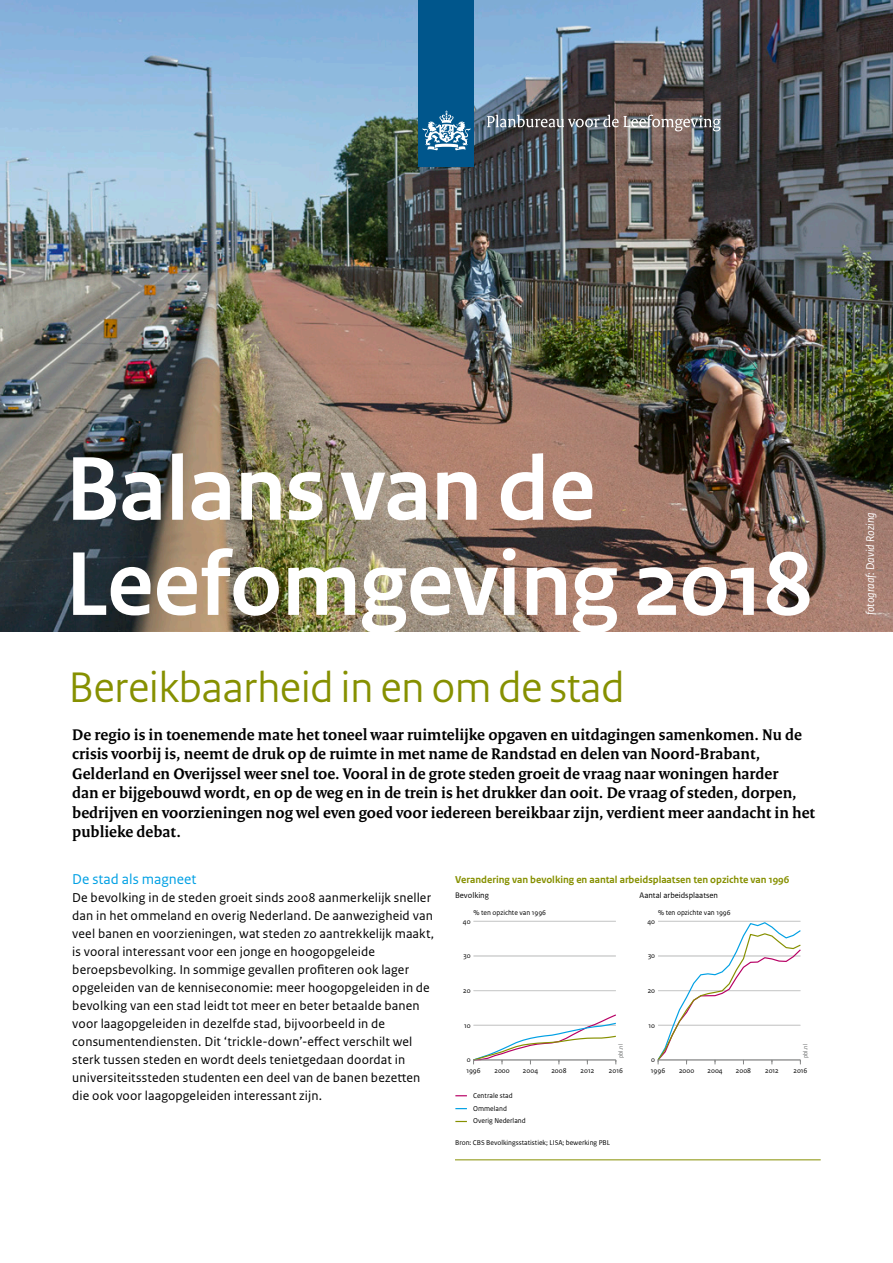
<style>
.page{position:relative;width:893px;height:1263px;background:#fff}
.page>*{position:absolute;margin:0;border:0;box-sizing:border-box;transform-origin:0 0}
.Title_Titlepage{font:700 95.1px/95.1px "Rijksoverheid Sans Heading";color:#fff}
.Subtitle_Titlepage{font:45px "Rijksoverheid Sans Heading";color:#869000}
.H4_aangepast{font:700 16.5px/19.5px "Rijksoverheid Serif";color:#000}
.H3_aangepast{font:15px "Rijksoverheid Sans Text";color:#00a0e4}
.t1{font:13.5px/18px "Rijksoverheid Sans Text";letter-spacing:.01em;color:#000}
.Fotobijschrift{font:italic 12px "Rijksoverheid Sans Text";color:#fff}
.t2{font:700 10.5px "Rijksoverheid Sans Text TT";color:#869000}
.t3{font:8.4px "Rijksoverheid Sans Text TT";color:#000}
.t4{font:7.35px/12.9px "Rijksoverheid Sans Text TT";color:#000}
.t5{font:6.3px "Rijksoverheid Sans Text TT";color:#6e7070}
</style>
<div class="page">
<img style="left:0;top:0;width:893px;height:631px">
<div style="left:419px;top:0;width:55px;height:166px;background:#00568c"></div>
<svg style="left:423px;top:111px;width:47px;height:40px"></svg>
<img style="left:487px;top:115px;width:234px;height:16px">
<hr style="left:455px;top:1159px;width:366px;height:1px;background:#869000">
<hr style="left:474px;top:990px;width:142px;height:1px;background:#cfd0d0">
<hr style="left:474px;top:956px;width:142px;height:1px;background:#cfd0d0">
<hr style="left:474px;top:921px;width:142px;height:1px;background:#cfd0d0">
<svg style="left:473px;top:1014px;width:144px;height:50px"></svg>
<svg style="left:455px;top:1095px;width:12px;height:1px"></svg>
<svg style="left:455px;top:1108px;width:12px;height:1px"></svg>
<svg style="left:455px;top:1121px;width:12px;height:1px"></svg>
<svg style="left:657px;top:921px;width:144px;height:143px"></svg>
<p class="Title_Titlepage" style="left:66px;top:443px;width:748px">Balans van de<br>Leefomgeving 2018</p>
<p class="Subtitle_Titlepage" style="left:69px;top:661px;width:557px">Bereikbaarheid in en om de stad</p>
<p class="H4_aangepast" style="left:72px;top:725px;width:744px">De regio is in toenemende mate het toneel waar ruimtelijke opgaven en uitdagingen samenkomen. Nu de crisis voorbij is, neemt de druk op de ruimte in met name de Randstad en delen van Noord-Brabant, Gelderland en Overijssel weer snel toe. Vooral in de grote steden groeit de vraag naar woningen harder<br>dan er bijgebouwd wordt, en op de weg en in de trein is het drukker dan ooit. De vraag of steden, dorpen, bedrijven en voorzieningen nog wel even goed voor iedereen bereikbaar zijn, verdient meer aandacht in het publieke debat.</p>
<p class="H3_aangepast" style="left:72px;top:870px;width:126px">De stad als magneet</p>
<p class="t1" style="left:72px;top:889px;width:363px">De bevolking in de steden groeit sinds 2008 aanmerkelijk sneller dan in het ommeland en overig Nederland. De aanwezigheid van veel banen en voorzieningen, wat steden zo aantrekkelijk maakt, is vooral interessant voor een jonge en hoogopgeleide beroepsbevolking. In sommige gevallen profiteren ook lager opgeleiden van de kenniseconomie: meer hoogopgeleiden in de bevolking van een stad leidt tot meer en beter betaalde banen voor laagopgeleiden in dezelfde stad, bijvoorbeeld in de consumentendiensten. Dit ‘trickle-down’-effect verschilt wel sterk tussen steden en wordt deels tenietgedaan doordat in universiteitssteden studenten een deel van de banen bezetten die ook voor laagopgeleiden interessant zijn.</p>
<p class="t2" style="left:455px;top:874px;width:336px">Verandering van bevolking en aantal arbeidsplaatsen ten opzichte van 1996</p>
<p class="t3" style="left:455px;top:890px;width:35px">Bevolking</p>
<p class="t3" style="left:640px;top:890px;width:80px">Aantal arbeidsplaatsen</p>
<p class="t4" style="left:474px;top:906px;width:74px">% ten opzichte van 1996</p>
<p class="t4" style="left:658px;top:906px;width:74px">% ten opzichte van 1996</p>
<p class="t4" style="left:463px;top:915px;width:9px">40</p>
<p class="t4" style="left:647px;top:915px;width:9px">40</p>
<p class="t4" style="left:463px;top:949px;width:9px">30</p>
<p class="t4" style="left:648px;top:949px;width:9px">30</p>
<p class="t4" style="left:463px;top:984px;width:9px">20</p>
<p class="t4" style="left:648px;top:984px;width:9px">20</p>
<p class="t4" style="left:464px;top:1019px;width:8px">10</p>
<p class="t4" style="left:649px;top:1019px;width:8px">10</p>
<p class="t5" style="left:617px;top:1058px;width:16px;rotate:-90deg">pbl.nl</p>
<p class="t5" style="left:802px;top:1058px;width:16px;rotate:-90deg">pbl.nl</p>
<p class="t4" style="left:467px;top:1053px;width:5px">0</p>
<p class="t4" style="left:651px;top:1053px;width:5px">0</p>
<p class="t4" style="left:466px;top:1065px;width:16px">1996</p>
<p class="t4" style="left:494px;top:1065px;width:17px">2000</p>
<p class="t4" style="left:523px;top:1065px;width:17px">2004</p>
<p class="t4" style="left:551px;top:1065px;width:17px">2008</p>
<p class="t4" style="left:581px;top:1065px;width:15px">2012</p>
<p class="t4" style="left:609px;top:1065px;width:16px">2016</p>
<p class="t4" style="left:651px;top:1065px;width:16px">1996</p>
<p class="t4" style="left:679px;top:1065px;width:17px">2000</p>
<p class="t4" style="left:707px;top:1065px;width:17px">2004</p>
<p class="t4" style="left:736px;top:1065px;width:17px">2008</p>
<p class="t4" style="left:765px;top:1065px;width:15px">2012</p>
<p class="t4" style="left:793px;top:1065px;width:16px">2016</p>
<p class="t4" style="left:473px;top:1089px;width:54px">Centrale stad<br>Ommeland<br>Overig Nederland</p>
<p class="t4" style="left:455px;top:1136px;width:157px">Bron: CBS Bevolkingsstatistiek; LISA; bewerking PBL</p>
<p class="Fotobijschrift" style="left:863px;top:615px;width:105px;rotate:-90deg">fotograaf: David Rozing</p>
</div>
